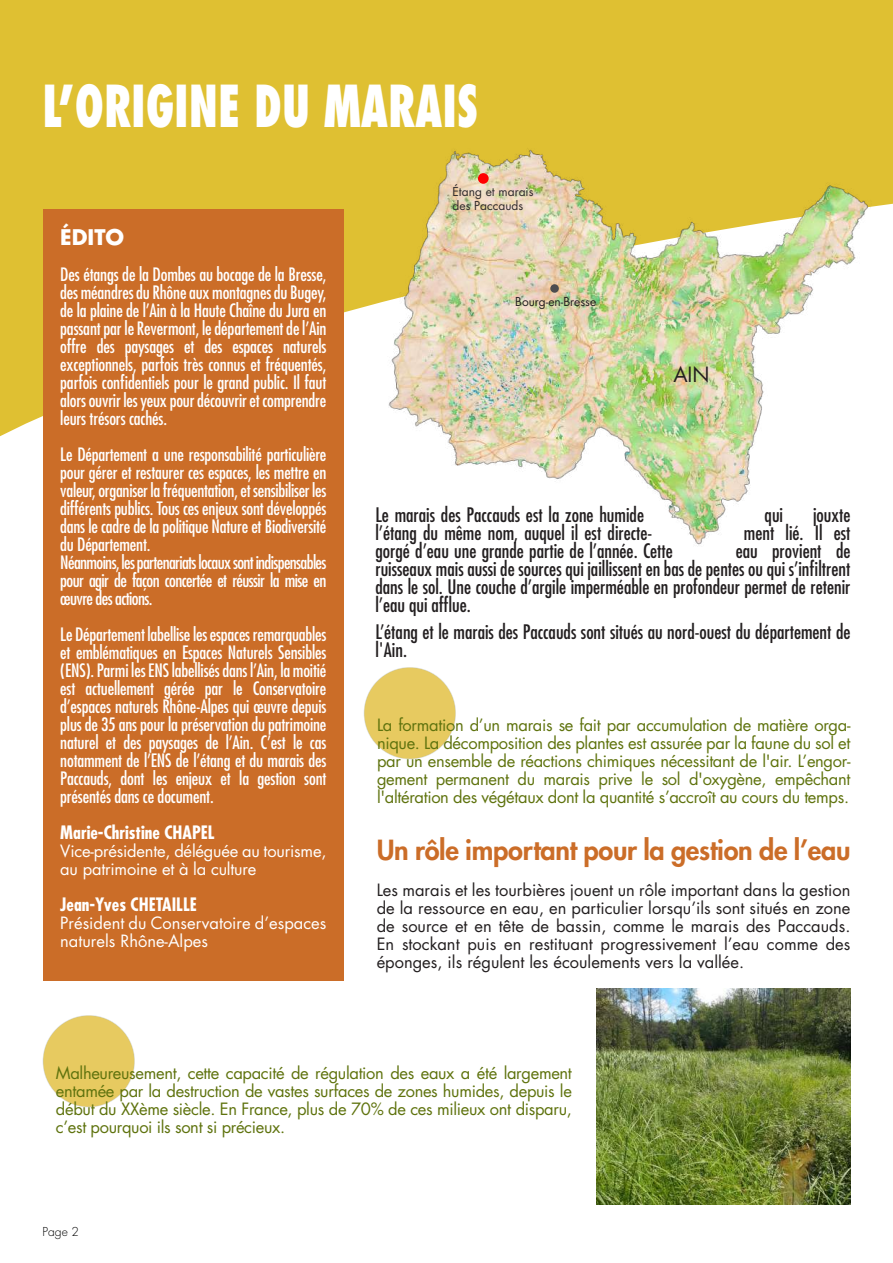
<style>
.page{position:relative;width:893px;height:1263px;background:#fff}
.page>*{position:absolute;margin:0;border:0;box-sizing:border-box;transform-origin:0 0}
.t1{font:800 condensed 56.25px "Futura Std";color:#fff;scale:.8 1}
.t2{font:800 27px "Futura Std";letter-spacing:-.01em;color:#cb6d28}
.t3{font:700 21px "Futura Std";color:#fff}
.t4{font:20.4px "Futura Std";color:#231f20}
.t5{font:condensed 19.5px/18px "Futura Std";color:#231f20;text-align:justify}
.t6{font:condensed 18px/18px "Futura Std";letter-spacing:-.01em;color:#fff;text-align:justify}
.t7{font:700 condensed 18px "Futura Std";color:#fff}
.t8{font:16.5px/18px "Futura Std";letter-spacing:-.02em;color:#5f730e;text-align:justify}
.t9{font:16.5px/18px "Futura Std";color:#231f20;text-align:justify}
.t10{font:16.5px/18px "Futura Std";letter-spacing:-.01em;color:#fff}
.t11{font:12px/13.5px "Futura Std";color:#2e2a2b}
.t12{font:12px "Futura Std";color:#231f20}
.t13{font:300 12px "Futura Std";color:#000}
</style>
<div class="page">
<img style="left:596px;top:988px;width:254px;height:217px">
<div style="left:43px;top:1015px;width:91px;height:92px;background:#e7ca60;border-radius:50%"></div>
<div style="left:0;top:0;width:893px;height:443px;background:#dfc032"></div>
<div style="left:364px;top:667px;width:92px;height:92px;background:#e7ca60;border-radius:50%"></div>
<img style="left:376px;top:143px;width:502px;height:402px">
<div style="left:550px;top:284px;width:9px;height:9px;background:#4c4d4f;border-radius:50%"></div>
<div style="left:478px;top:173px;width:11px;height:11px;background:#f00;border-radius:50%"></div>
<div style="left:43px;top:209px;width:300px;height:771px;background:#cb6d28"></div>
<h1 class="t1" style="left:43px;top:80px;width:546px">L’ORIGINE DU MARAIS</h1>
<p class="t3" style="left:60px;top:228px;width:65px">ÉDITO</p>
<p class="t6" style="left:60px;top:266px;width:268px">Des étangs de la Dombes au bocage de la Bresse, des méandres du Rhône aux montagnes du Bugey, de la plaine de l’Ain à la Haute Chaîne du Jura en passant par le Revermont, le département de l’Ain offre des paysages et des espaces naturels exceptionnels, parfois très connus et fréquentés, parfois confidentiels pour le grand public. Il faut alors ouvrir les yeux pour découvrir et comprendre leurs trésors cachés.</p>
<p class="t6" style="left:60px;top:446px;width:268px;text-align:left">Le Département a une responsabilité particulière pour gérer et restaurer ces espaces, les mettre en valeur, organiser la fréquentation, etsensibiliser les différents publics. Tous ces enjeux sont développés dans le cadre de la politique Nature et Biodiversité du Département.<br>Néanmoins, les partenariats locauxsont indispensables pour agir de façon concertée et réussir la mise en œuvre des actions.</p>
<p class="t6" style="left:60px;top:626px;width:268px">Le Département labellise les espaces remarquables et emblématiques en Espaces Naturels Sensibles (ENS). Parmi les ENS labellisés dans l’Ain, la moitié est actuellement gérée par le Conservatoire d’espaces naturels Rhône-Alpes qui œuvre depuis plus de 35 ans pour la préservation du patrimoine naturel et des paysages de l’Ain. C’est le cas notamment de l’ENS de l’étang et du marais des Paccauds, dont les enjeux et la gestion sont présentés dans ce document.</p>
<p class="t7" style="left:60px;top:824px;width:156px">Marie-Christine CHAPEL</p>
<p class="t10" style="left:60px;top:843px;width:268px">Vice-présidente, déléguée au tourisme, au patrimoine et à la culture</p>
<p class="t7" style="left:60px;top:896px;width:138px">Jean-Yves CHETAILLE</p>
<p class="t10" style="left:60px;top:915px;width:268px">Président du Conservatoire d’espaces naturels Rhône-Alpes</p>
<p class="t11" style="left:452px;top:185px;width:83px">Étang et marais des Paccauds</p>
<p class="t12" style="left:515px;top:296px;width:83px">Bourg-en-Bresse</p>
<p class="t4" style="left:673px;top:365px;width:38px">AIN</p>
<p class="t5" style="left:375px;top:507px;width:270px">Le marais des Paccauds est la zone humide</p>
<p class="t5" style="left:765px;top:507px;width:20px">qui</p>
<p class="t5" style="left:813px;top:507px;width:39px">jouxte</p>
<p class="t5" style="left:375px;top:525px;width:278px">l’étang du même nom, auquel il est directe-</p>
<p class="t5" style="left:744px;top:525px;width:108px">ment lié. Il est</p>
<p class="t5" style="left:375px;top:543px;width:299px">gorgé d’eau une grande partie de l’année. Cette</p>
<p class="t5" style="left:375px;top:543px;width:476px;text-indent:360px">eau provient de ruisseaux mais aussi de sources qui jaillissent en bas de pentes ou qui s’infiltrent dans le sol. Une couche d’argile imperméable en profondeur permet de retenir l’eau qui afflue.</p>
<p class="t5" style="left:375px;top:624px;width:476px">L’étang et le marais des Paccauds sont situés au nord-ouest du département de l'Ain.</p>
<p class="t8" style="left:377px;top:717px;width:475px">La formation d’un marais se fait par accumulation de matière orga&shy;nique. La décomposition des plantes est assurée par la faune du sol et par un ensemble de réactions chimiques nécessitant de l'air. L’engor&shy;gement permanent du marais prive le sol d'oxygène, empêchant l'altération des végétaux dont la quantité s’accroît au cours du temps.</p>
<h2 class="t2" style="left:377px;top:837px;width:475px">Un rôle important pour la gestion de l’eau</h2>
<p class="t9" style="left:377px;top:881px;width:475px">Les marais et les tourbières jouent un rôle important dans la gestion de la ressource en eau, en particulier lorsqu’ils sont situés en zone de source et en tête de bassin, comme le marais des Paccauds.<br>En stockant puis en restituant progressivement l’eau comme des éponges, ils régulent les écoulements vers la vallée.</p>
<p class="t8" style="left:56px;top:1065px;width:517px">Malheureusement, cette capacité de régulation des eaux a été largement entamée par la destruction de vastes surfaces de zones humides, depuis le début du XXème siècle. En France, plus de 70% de ces milieux ont disparu, c’est pourquoi ils sont si précieux.</p>
<p class="t13" style="left:43px;top:1226px;width:38px">Page 2</p>
</div>
